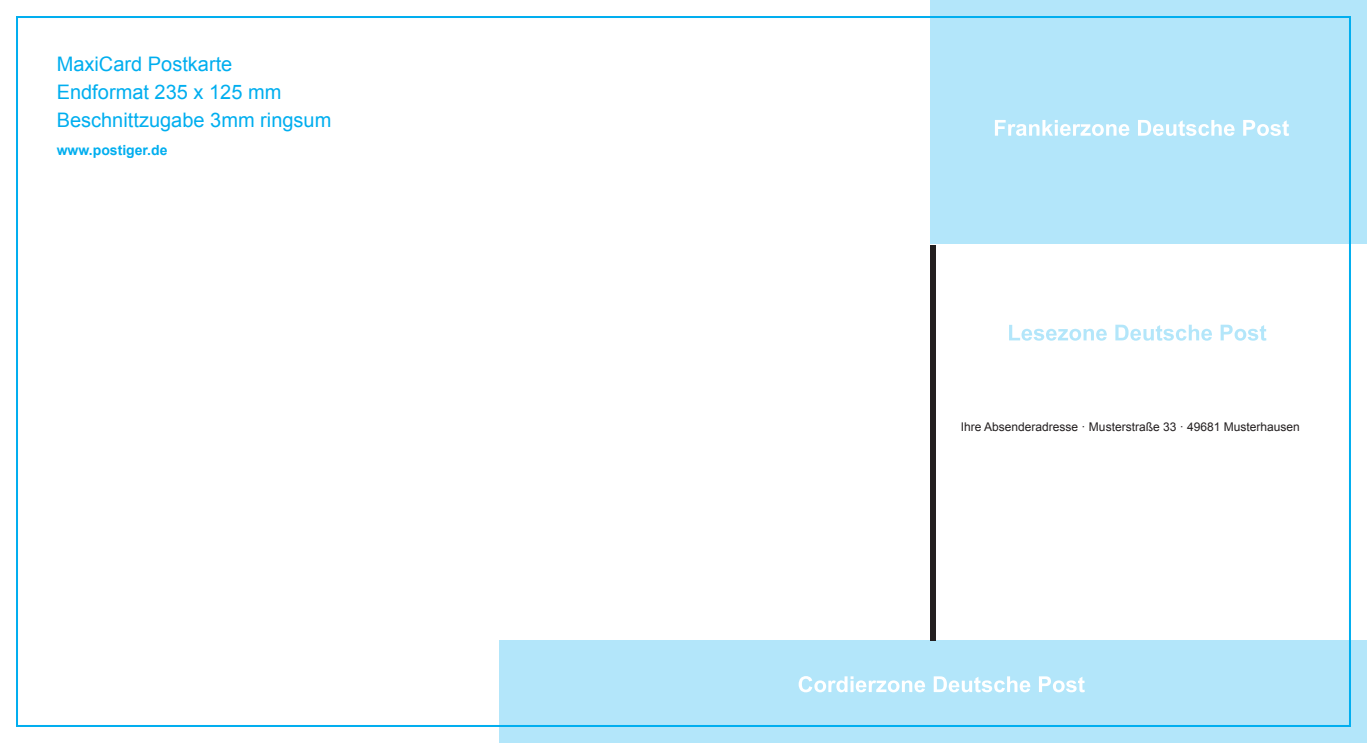
<style>
.page{position:relative;width:1367px;height:743px;background:#fff}
.page>*{position:absolute;margin:0;border:0;box-sizing:border-box;transform-origin:0 0}
.t1{font:20px/28px "Arial";color:#00aeef}
.t2{font:700 14px "Arial";color:#00aeef}
.t3{font:12px "Arial";color:#231f20}
</style>
<div class="page">
<div style="left:499px;top:641px;width:867px;height:102px;background:#b3e6fa"></div>
<div style="left:930px;top:0;width:436px;height:244px;background:#b3e6fa"></div>
<div style="left:930px;top:245px;width:5px;height:396px;background:#231f20"></div>
<svg style="left:798px;top:676px;width:286px;height:16px"></svg>
<svg style="left:1009px;top:325px;width:257px;height:16px"></svg>
<svg style="left:995px;top:120px;width:293px;height:16px"></svg>
<p class="t1" style="left:57px;top:50px;width:276px">MaxiCard Postkarte<br>Endformat 235 x 125 mm<br>Beschnittzugabe 3mm ringsum</p>
<p class="t2" style="left:57px;top:141px;width:112px">www.postiger.de</p>
<p class="t3" style="left:960px;top:418px;width:340px">Ihre Absenderadresse · Musterstraße 33 · 49681 Musterhausen</p>
</div>
